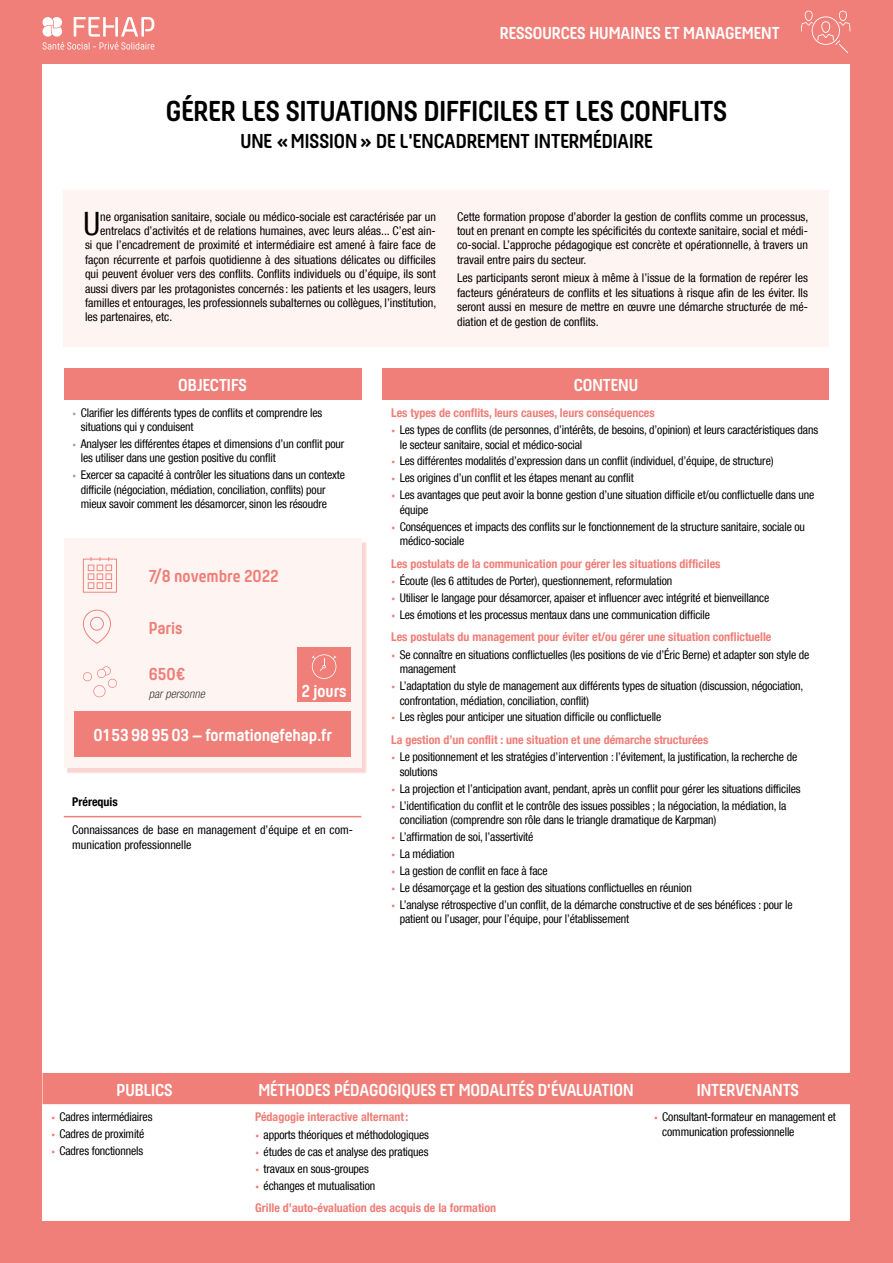
<style>
.page{position:relative;width:893px;height:1263px;background:#ef7f78}
.page>*{position:absolute;margin:0;border:0;box-sizing:border-box;transform-origin:0 0}
.t1{font:condensed 32.1px "Helvetica Neue LT Com";color:#000}
.t2{font:700 30px "Hansom FY";color:#000}
.t3{font:700 21px "Hansom FY";color:#000}
.t4{font:700 18px "Hansom FY";color:#fff}
.t5{font:700 18px "Hansom FY";color:#ef7f78}
.t6{font:condensed 12px/14.4px "Helvetica Neue LT Com";letter-spacing:-.01em;color:#000}
.t7{font:700 condensed 12px/22.5px "Helvetica Neue LT Com";color:#ef7f78}
.t8{font:italic 300 condensed 12px "Helvetica Neue LT Com";color:#3c3c3b}
.t9{font:700 condensed 12px "Helvetica Neue LT Com";color:#000}
.s1{font-family:"Acumin Variable Concept";font-stretch:normal;color:#a09cc4}
.s2{font-family:"Acumin Variable Concept";font-stretch:normal;color:#ef7f78}
.s3{font-family:"Acumin Variable Concept";font-weight:400;font-stretch:normal}
.s4{font-weight:400;color:#000}
.s5{font-weight:700;color:#ef7f78}
</style>
<div class="page">
<div style="left:43px;top:64px;width:807px;height:1156px;background:#fff"></div>
<svg style="left:43px;top:17px;width:111px;height:33px"></svg>
<svg style="left:801px;top:11px;width:49px;height:42px"></svg>
<div style="left:64px;top:191px;width:765px;height:156px;background:#fef4f2"></div>
<div style="left:43px;top:1073px;width:807px;height:31px;background:#ef7f78"></div>
<div style="left:383px;top:368px;width:446px;height:32px;background:#ef7f78"></div>
<div style="left:64px;top:368px;width:297px;height:32px;background:#ef7f78"></div>
<div style="left:67px;top:542px;width:300px;height:231px;background:#ef7f78;opacity:.33"></div>
<div style="left:64px;top:538px;width:297px;height:230px;background:#fef4f2"></div>
<div style="left:74px;top:711px;width:277px;height:46px;background:#ef7f78"></div>
<svg style="left:83px;top:557px;width:34px;height:36px"></svg>
<svg style="left:83px;top:610px;width:28px;height:34px"></svg>
<svg style="left:83px;top:666px;width:34px;height:31px"></svg>
<div style="left:297px;top:647px;width:54px;height:54px;background:#ef7f78"></div>
<svg style="left:312px;top:654px;width:24px;height:25px"></svg>
<hr style="left:64px;top:816px;width:297px;height:1px;background:#ef7f78">
<h3 class="t4" style="left:500px;top:23px;width:281px">RESSOURCES HUMAINES ET MANAGEMENT</h3>
<h2 class="t2" style="left:166px;top:94px;width:563px">GÉRER LES SITUATIONS DIFFICILES ET LES CONFLITS</h2>
<h3 class="t3" style="left:240px;top:129px;width:414px">UNE «MISSION» DE L'ENCADREMENT INTERMÉDIAIRE</h3>
<h1 class="t1" style="left:83px;top:205px;width:18px">U</h1>
<p class="t6" style="left:100px;top:209px;width:337px">ne organisation sanitaire, sociale ou médico-sociale est caractérisée par un</p>
<p class="t6" style="left:100px;top:223px;width:337px">entrelacs d’activités et de relations humaines, avec leurs aléas... C’est ain-</p>
<p class="t6" style="left:85px;top:238px;width:352px">si que l’encadrement de proximité et intermédiaire est amené à faire face de</p>
<p class="t6" style="left:85px;top:252px;width:352px">façon récurrente et parfois quotidienne à des situations délicates ou difficiles</p>
<p class="t6" style="left:85px;top:267px;width:352px">qui peuvent évoluer vers des conflits. Conflits individuels ou d’équipe, ils sont</p>
<p class="t6" style="left:85px;top:281px;width:352px">aussi divers par les protagonistes concernés : les patients et les usagers, leurs</p>
<p class="t6" style="left:85px;top:295px;width:353px">familles et entourages, les professionnels subalternes ou collègues, l’institution,</p>
<p class="t6" style="left:85px;top:310px;width:89px">les partenaires, etc.</p>
<p class="t6" style="left:457px;top:209px;width:353px;text-align:justify">Cette formation propose d’aborder la gestion de conflits comme un processus, tout en prenant en compte les spécificités du contexte sanitaire, social et médi&shy;co-social. L’approche pédagogique est concrète et opérationnelle, à travers un travail entre pairs du secteur.</p>
<p class="t6" style="left:457px;top:271px;width:352px;text-align:justify">Les participants seront mieux à même à l’issue de la formation de repérer les facteurs générateurs de conflits et les situations à risque afin de les éviter. Ils seront aussi en mesure de mettre en œuvre une démarche structurée de mé&shy;diation et de gestion de conflits.</p>
<h3 class="t4" style="left:178px;top:375px;width:70px">OBJECTIFS</h3>
<p class="t6" style="left:81px;top:405px;width:243px;text-indent:-9px"><span class="s1">•</span> Clarifier les différents types de conflits et comprendre les situations qui y conduisent</p>
<p class="t6" style="left:81px;top:436px;width:265px;text-indent:-9px"><span class="s1">•</span> Analyser les différentes étapes et dimensions d’un conflit pour les utiliser dans une gestion positive du conflit</p>
<p class="t6" style="left:81px;top:468px;width:266px;text-indent:-9px"><span class="s1">•</span> Exercer sa capacité à contrôler les situations dans un contexte difficile (négociation, médiation, conciliation, conflits) pour mieux savoir comment les désamorcer, sinon les résoudre</p>
<h3 class="t5" style="left:149px;top:565px;width:131px">7/8 novembre 2022</h3>
<h3 class="t5" style="left:149px;top:617px;width:35px">Paris</h3>
<h3 class="t5" style="left:149px;top:663px;width:38px">650€</h3>
<p class="t8" style="left:149px;top:687px;width:57px">par personne</p>
<h3 class="t4" style="left:94px;top:725px;width:240px">01 53989503 – formation@fehap.fr</h3>
<h3 class="t4" style="left:302px;top:681px;width:47px">2 jours</h3>
<p class="t9" style="left:72px;top:794px;width:47px">Prérequis</p>
<p class="t6" style="left:72px;top:823px;width:282px">Connaissances de base en management d’équipe et en com&shy;munication professionnelle</p>
<h3 class="t4" style="left:574px;top:375px;width:66px">CONTENU</h3>
<p class="t7" style="left:391px;top:401px;width:265px">Les types de conflits, leurs causes, leurs conséquences</p>
<p class="t6" style="left:400px;top:422px;width:420px;text-indent:-9px"><span class="s2">•</span> Les types de conflits (de personnes, d’intérêts, de besoins, d’opinion) et leurs caractéristiques dans le secteur sanitaire, social et médico-social</p>
<p class="t6" style="left:391px;top:454px;width:384px"><span class="s2">•</span> Les différentes modalités d’expression dans un conflit (individuel, d’équipe, de structure)</p>
<p class="t6" style="left:391px;top:471px;width:244px"><span class="s2">•</span> Les origines d’un conflit et les étapes menant au conflit</p>
<p class="t6" style="left:400px;top:488px;width:416px;text-indent:-9px"><span class="s2">•</span> Les avantages que peut avoir la bonne gestion d’une situation difficile et/ou conflictuelle dans une équipe</p>
<p class="t6" style="left:400px;top:519px;width:407px;text-indent:-9px"><span class="s2">•</span> Conséquences et impacts des conflits sur le fonctionnement de la structure sanitaire, sociale ou médico-sociale</p>
<p class="t7" style="left:391px;top:552px;width:331px">Les postulats de la communication pour gérer les situations difficiles</p>
<p class="t6" style="left:391px;top:573px;width:283px"><span class="s2">•</span> Écoute (les 6 attitudes de Porter), questionnement, reformulation</p>
<p class="t6" style="left:391px;top:590px;width:380px"><span class="s2">•</span> Utiliser le langage pour désamorcer, apaiser et influencer avec intégrité et bienveillance</p>
<p class="t7" style="left:391px;top:603px;width:382px"><span class="s3">•</span> <span class="s4">Les émotions et les processus mentaux dans une communication difficile<br></span>Les postulats du management pour éviter et/ou gérer une situation conflictuelle</p>
<p class="t6" style="left:400px;top:647px;width:411px;text-indent:-9px"><span class="s2">•</span> Se connaître en situations conflictuelles (les positions de vie d’Éric Berne) et adapter son style de management</p>
<p class="t6" style="left:400px;top:678px;width:405px;text-indent:-9px"><span class="s2">•</span> L’adaptation du style de management aux différents types de situation (discussion, négociation, confrontation, médiation, conciliation, conflit)</p>
<p class="t6" style="left:391px;top:706px;width:319px;line-height:22.5px"><span class="s2">•</span> Les règles pour anticiper une situation difficile ou conflictuelle<br><span class="s5">La gestion d’un conflit : une situation et une démarche structurées</span></p>
<p class="t6" style="left:400px;top:750px;width:399px;text-indent:-9px"><span class="s2">•</span> Le positionnement et les stratégies d’intervention : l’évitement, la justification, la recherche de solutions</p>
<p class="t6" style="left:391px;top:781px;width:411px"><span class="s2">•</span> La projection et l’anticipation avant, pendant, après un conflit pour gérer les situations difficiles</p>
<p class="t6" style="left:400px;top:798px;width:388px;text-indent:-9px"><span class="s2">•</span> L’identification du conflit et le contrôle des issues possibles ; la négociation, la médiation, la conciliation (comprendre son rôle dans le triangle dramatique de Karpman)</p>
<p class="t6" style="left:391px;top:829px;width:144px"><span class="s2">•</span> L’affirmation de soi, l’assertivité</p>
<p class="t6" style="left:391px;top:846px;width:65px"><span class="s2">•</span> La médiation</p>
<p class="t6" style="left:391px;top:863px;width:158px"><span class="s2">•</span> La gestion de conflit en face à face</p>
<p class="t6" style="left:391px;top:880px;width:302px"><span class="s2">•</span> Le désamorçage et la gestion des situations conflictuelles en réunion</p>
<p class="t6" style="left:400px;top:897px;width:395px;text-indent:-9px"><span class="s2">•</span> L’analyse rétrospective d’un conflit, de la démarche constructive et de ses bénéfices : pour le patient ou l’usager, pour l’équipe, pour l’établissement</p>
<h3 class="t4" style="left:117px;top:1079px;width:58px">PUBLICS</h3>
<h3 class="t4" style="left:258px;top:1079px;width:377px">MÉTHODES PÉDAGOGIQUES ET MODALITÉS D'ÉVALUATION</h3>
<h3 class="t4" style="left:697px;top:1079px;width:104px">INTERVENANTS</h3>
<p class="t6" style="left:51px;top:1110px;width:103px"><span class="s2">•</span> Cadres intermédiaires</p>
<p class="t6" style="left:51px;top:1126px;width:95px"><span class="s2">•</span> Cadres de proximité</p>
<p class="t6" style="left:51px;top:1143px;width:94px"><span class="s2">•</span> Cadres fonctionnels</p>
<p class="t7" style="left:255px;top:1106px;width:155px">Pédagogie interactive alternant:</p>
<p class="t6" style="left:255px;top:1127px;width:175px"><span class="s2">•</span> apports théoriques et méthodologiques</p>
<p class="t6" style="left:255px;top:1144px;width:175px"><span class="s2">•</span> études de cas et analyse des pratiques</p>
<p class="t6" style="left:255px;top:1161px;width:115px"><span class="s2">•</span> travaux en sous-groupes</p>
<p class="t7" style="left:255px;top:1174px;width:243px"><span class="s3">•</span> <span class="s4">échanges et mutualisation<br></span>Grille d’auto-évaluation des acquis de la formation</p>
<p class="t6" style="left:662px;top:1110px;width:175px;text-indent:-9px"><span class="s2">•</span> Consultant-formateur en management et communication professionnelle</p>
</div>
